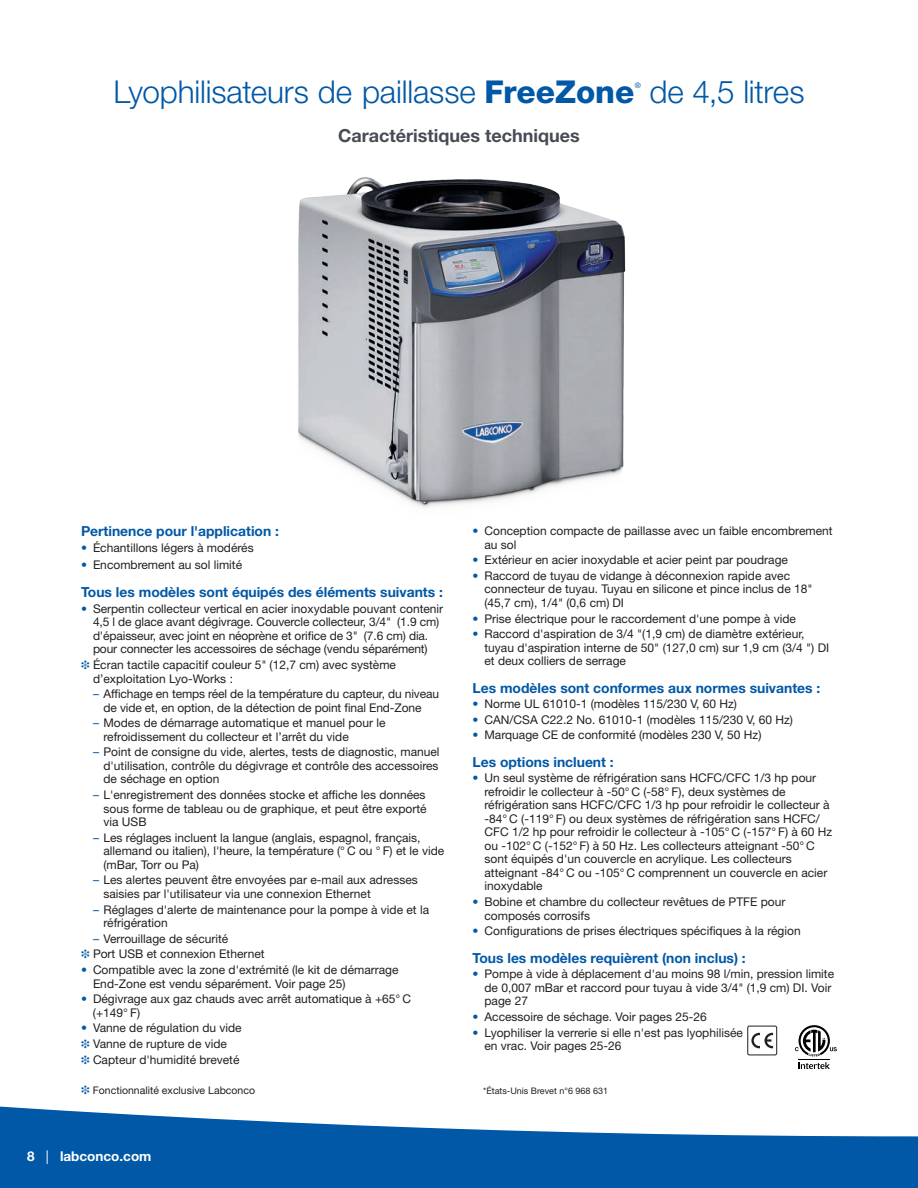
<style>
.page{position:relative;width:918px;height:1188px;background:#fff}
.page>*{position:absolute;margin:0;border:0;box-sizing:border-box;transform-origin:0 0}
.t1{font:300 31.5px "Helvetica Neue LT Std";letter-spacing:-.005em;color:#0158a6}
.t2{font:700 18px "Helvetica Neue LT Std";color:#464b54}
.t3{font:700 13.8px "Helvetica Neue LT Std";color:#0158a6}
.t4{font:700 13.5px "Helvetica Neue LT Std";color:#fff}
.t5{font:12px/13.5px "Helvetica Neue LT Std";color:#231f20}
.t6{font:10.5px "Helvetica Neue LT Std";color:#231f20}
.t7{font:9px "Helvetica Neue LT Std";color:#231f20}
.t8{font:7.65px "Helvetica Neue LT Std";color:#0158a6}
.s1{font-weight:800}
.s2{color:#0158a6}
.s3{font-weight:400}
</style>
<div class="page">
<img style="left:298px;top:177px;width:328px;height:331px">
<svg style="left:795px;top:1025px;width:42px;height:44px"></svg>
<svg style="left:751px;top:1033px;width:22px;height:15px"></svg>
<div style="left:747px;top:1026px;width:30px;height:29px;border:1px solid #231f20;border-radius:2px"></div>
<svg style="left:0;top:1106px;width:917px;height:82px;fill:#0158a6"></svg>
<svg style="left:917px;top:1136px;width:1px;height:52px"></svg>
<h1 class="t1" style="left:113px;top:73px;width:522px">Lyophilisateurs de paillasse <span class="s1">FreeZone</span></h1>
<p class="t8" style="left:635px;top:80px;width:8px">®</p>
<h1 class="t1" style="left:650px;top:73px;width:156px">de 4,5 litres</h1>
<h2 class="t2" style="left:338px;top:124px;width:243px">Caractéristiques techniques</h2>
<p class="t3" style="left:81px;top:523px;width:200px">Pertinence pour l'application :</p>
<p class="t5" style="left:81px;top:541px;width:174px"><span class="s2">•</span> Échantillons légers à modérés</p>
<p class="t5" style="left:81px;top:558px;width:163px"><span class="s2">•</span> Encombrement au sol limité</p>
<p class="t3" style="left:81px;top:584px;width:363px">Tous les modèles sont équipés des éléments suivants :</p>
<p class="t5" style="left:93px;top:602px;width:352px;text-indent:-12px"><span class="s2">•</span> Serpentin collecteur vertical en acier inoxydable pouvant contenir 4,5 l de glace avant dégivrage. Couvercle collecteur, 3/4" (1.9 cm) d'épaisseur, avec joint en néoprène et orifice de 3" (7.6 cm) dia. pour connecter les accessoires de séchage (vendu séparément)</p>
<p class="t5" style="left:93px;top:658px;width:305px;text-indent:-12px"><span class="s2">❉</span> Écran tactile capacitif couleur 5" (12,7 cm) avec système d’exploitation Lyo-Works :</p>
<p class="t5" style="left:93px;top:687px;width:348px;text-align:center"><span class="s2">–</span> Affichage en temps réel de la température du capteur, du niveau de vide et, en option, de la détection de point final End-Zone</p>
<p class="t5" style="left:104px;top:716px;width:284px;text-indent:-10px"><span class="s2">–</span> Modes de démarrage automatique et manuel pour le refroidissement du collecteur et l’arrêt du vide</p>
<p class="t5" style="left:104px;top:745px;width:338px;text-align:justify;text-indent:-10px"><span class="s2">–</span> Point de consigne du vide, alertes, tests de diagnostic, manuel d'utilisation, contrôle du dégivrage et contrôle des accessoires de séchage en option</p>
<p class="t5" style="left:104px;top:788px;width:325px;text-align:justify;text-indent:-10px"><span class="s2">–</span> L'enregistrement des données stocke et affiche les données sous forme de tableau ou de graphique, et peut être exporté via USB</p>
<p class="t5" style="left:104px;top:831px;width:342px;text-indent:-10px"><span class="s2">–</span> Les réglages incluent la langue (anglais, espagnol, français, allemand ou italien), l'heure, la température (° C ou ° F) et le vide (mBar, Torr ou Pa)</p>
<p class="t5" style="left:104px;top:873px;width:316px;text-indent:-10px"><span class="s2">–</span> Les alertes peuvent être envoyées par e-mail aux adresses saisies par l'utilisateur via une connexion Ethernet</p>
<p class="t5" style="left:104px;top:902px;width:327px;text-indent:-10px"><span class="s2">–</span> Réglages d'alerte de maintenance pour la pompe à vide et la réfrigération</p>
<p class="t5" style="left:81px;top:931px;width:185px;line-height:15.6px;text-indent:12px"><span class="s2">–</span> Verrouillage de sécurité<br><span class="s2">❉</span> Port USB et connexion Ethernet</p>
<p class="t5" style="left:93px;top:963px;width:307px;text-indent:-12px"><span class="s2">•</span> Compatible avec la zone d'extrémité (le kit de démarrage<br>End-Zone est vendu séparément. Voir page 25)</p>
<p class="t5" style="left:93px;top:992px;width:320px;text-indent:-12px"><span class="s2">•</span> Dégivrage aux gaz chauds avec arrêt automatique à +65° C (+149° F)</p>
<p class="t5" style="left:81px;top:1020px;width:162px;line-height:15.6px"><span class="s2">•</span> Vanne de régulation du vide <span class="s2">❉</span> Vanne de rupture de vide<br><span class="s2">❉</span> Capteur d'humidité breveté</p>
<p class="t5" style="left:485px;top:524px;width:350px;text-indent:-12px"><span class="s2">•</span> Conception compacte de paillasse avec un faible encombrement au sol</p>
<p class="t5" style="left:473px;top:553px;width:317px"><span class="s2">•</span> Extérieur en acier inoxydable et acier peint par poudrage</p>
<p class="t5" style="left:484px;top:569px;width:330px;text-indent:-12px"><span class="s2">•</span> Raccord de tuyau de vidange à déconnexion rapide avec connecteur de tuyau. Tuyau en silicone et pince inclus de 18" (45,7 cm), 1/4" (0,6 cm) DI</p>
<p class="t5" style="left:472px;top:611px;width:325px"><span class="s2">•</span> Prise électrique pour le raccordement d'une pompe à vide</p>
<p class="t5" style="left:484px;top:627px;width:346px;text-indent:-12px"><span class="s2">•</span> Raccord d'aspiration de 3/4 "(1,9 cm) de diamètre extérieur, tuyau d'aspiration interne de 50" (127,0 cm) sur 1,9 cm (3/4 ") DI et deux colliers de serrage</p>
<p class="t3" style="left:472px;top:679px;width:349px">Les modèles sont conformes aux normes suivantes :</p>
<p class="t5" style="left:472px;top:697px;width:266px"><span class="s2">•</span> Norme UL 61010-1 (modèles 115/230 V, 60 Hz)</p>
<p class="t5" style="left:472px;top:713px;width:322px"><span class="s2">•</span> CAN/CSA C22.2 No. 61010-1 (modèles 115/230 V, 60 Hz)</p>
<p class="t5" style="left:472px;top:728px;width:290px"><span class="s2">•</span> Marquage CE de conformité (modèles 230 V, 50 Hz)</p>
<p class="t3" style="left:472px;top:753px;width:143px">Les options incluent :</p>
<p class="t5" style="left:484px;top:771px;width:349px;text-indent:-12px"><span class="s2">•</span> Un seul système de réfrigération sans HCFC/CFC 1/3 hp pour refroidir le collecteur à -50° C (-58° F), deux systèmes de réfrigération sans HCFC/CFC 1/3 hp pour refroidir le collecteur à -84° C (-119° F) ou deux systèmes de réfrigération sans HCFC/ CFC 1/2 hp pour refroidir le collecteur à -105° C (-157° F) à 60 Hz ou -102° C (-152° F) à 50 Hz. Les collecteurs atteignant -50° C sont équipés d'un couvercle en acrylique. Les collecteurs atteignant -84° C ou -105° C comprennent un couvercle en acier inoxydable</p>
<p class="t5" style="left:485px;top:895px;width:302px;text-indent:-12px"><span class="s2">•</span> Bobine et chambre du collecteur revêtues de PTFE pour composés corrosifs</p>
<p class="t5" style="left:473px;top:924px;width:330px"><span class="s2">•</span> Configurations de prises électriques spécifiques à la région</p>
<p class="t3" style="left:472px;top:949px;width:275px">Tous les modèles requièrent (non inclus) :</p>
<p class="t5" style="left:484px;top:967px;width:351px;text-indent:-12px"><span class="s2">•</span> Pompe à vide à déplacement d'au moins 98 l/min, pression limite de 0,007 mBar et raccord pour tuyau à vide 3/4" (1,9 cm) DI. Voir page 27</p>
<p class="t5" style="left:472px;top:1010px;width:236px"><span class="s2">•</span> Accessoire de séchage. Voir pages 25-26</p>
<p class="t5" style="left:484px;top:1025px;width:260px;text-indent:-12px"><span class="s2">•</span> Lyophiliser la verrerie si elle n'est pas lyophilisée en vrac. Voir pages 25-26</p>
<p class="t6" style="left:81px;top:1084px;width:176px"><span class="s2">❉</span> Fonctionnalité exclusive Labconco</p>
<p class="t7" style="left:483px;top:1085px;width:126px">*États-Unis Brevet n°6 968 631</p>
<p class="t4" style="left:27px;top:1148px;width:126px">8 <span class="s3">|</span> labconco.com</p>
</div>
